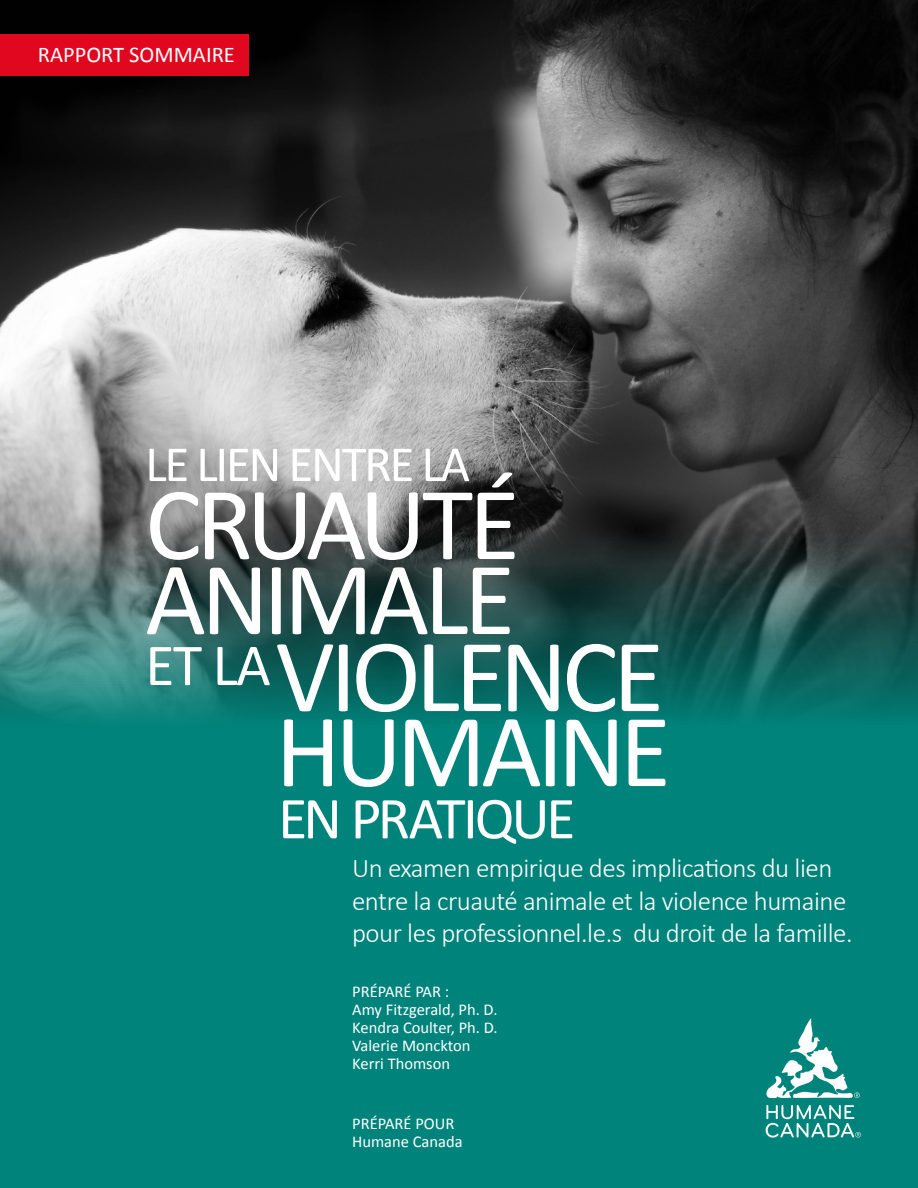
<style>
.page{position:relative;width:918px;height:1188px;background:#00837b}
.page>*{position:absolute;margin:0;border:0;box-sizing:border-box;transform-origin:0 0}
.t1{font:105px/75px "Calibri";letter-spacing:-.05em;color:#fff}
.t2{font:60px "Calibri";letter-spacing:-.055em;color:#fff}
.t3{font:51px "Calibri";letter-spacing:-.045em;color:#fff}
.t4{font:300 27px/32.4px "Calibri";letter-spacing:-.015em;color:#fff}
.t5{font:22.5px "Calibri";color:#fff}
.t6{font:16.5px/18px "Calibri";color:#fff}
</style>
<div class="page">
<img style="left:0;top:0;width:918px;height:719px">
<svg style="left:766px;top:1018px;width:94px;height:81px"></svg>
<svg style="left:766px;top:1105px;width:95px;height:33px"></svg>
<div style="left:0;top:35px;width:248px;height:41px;background:#e1071e"></div>
<p class="t5" style="left:38px;top:41px;width:199px">RAPPORT SOMMAIRE</p>
<h3 class="t3" style="left:145px;top:432px;width:326px">LE LIEN ENTRE LA</h3>
<h1 class="t1" style="left:145px;top:482px;width:376px">CRUAUTÉ<br>ANIMALE</h1>
<h2 class="t2" style="left:145px;top:628px;width:127px">ET LA</h2>
<h1 class="t1" style="left:275px;top:634px;width:397px">VIOLENCE<br>HUMAINE</h1>
<h2 class="t2" style="left:278px;top:781px;width:299px">EN PRATIQUE</h2>
<p class="t4" style="left:352px;top:852px;width:502px">Un examen empirique des implications du lien entre la cruauté animale et la violence humaine pour les professionnel.le.s du droit de la famille.</p>
<p class="t6" style="left:352px;top:981px;width:147px">PRÉPARÉ PAR :<br>Amy Fitzgerald, Ph. D.<br>Kendra Coulter, Ph. D.<br>Valerie Monckton<br>Kerri Thomson</p>
<p class="t6" style="left:352px;top:1113px;width:112px">PRÉPARÉ POUR<br>Humane Canada</p>
</div>
